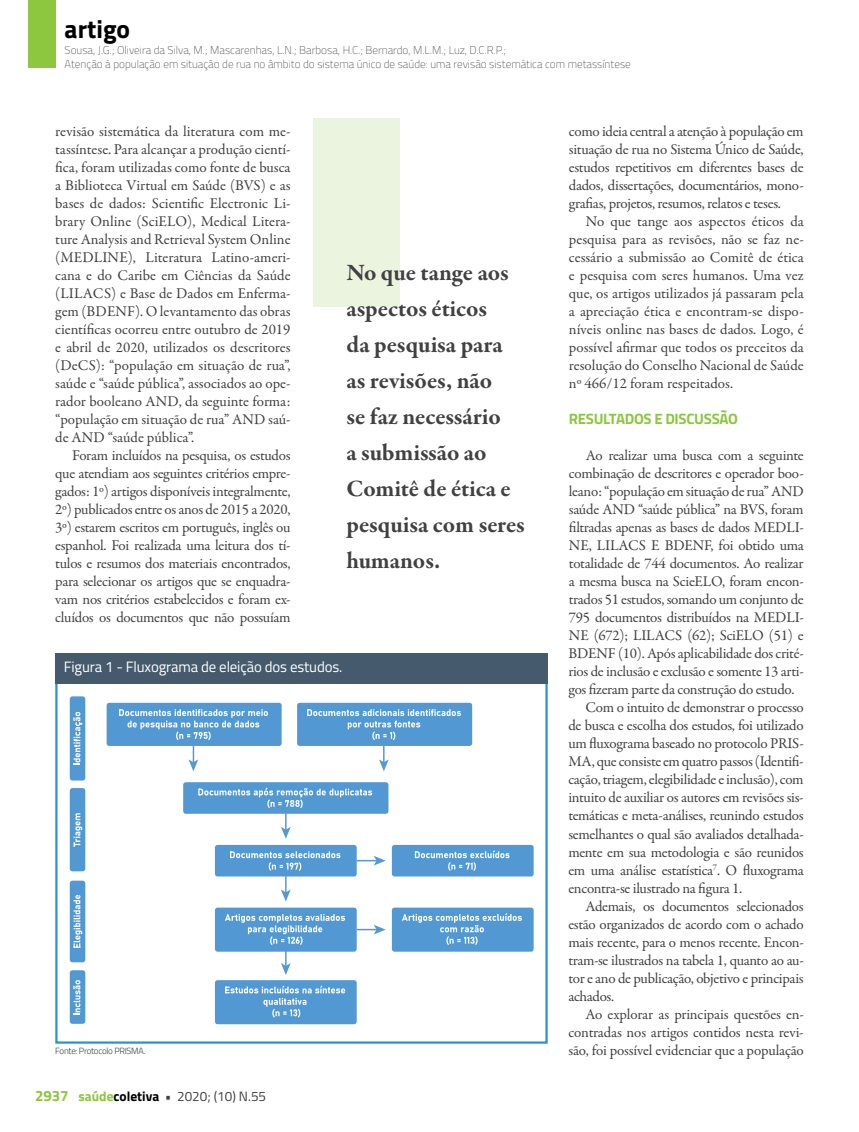
<style>
.page{position:relative;width:859px;height:1132px;background:#fff}
.page>*{position:absolute;margin:0;border:0;box-sizing:border-box;transform-origin:0 0}
.t1{font:700 25.5px "Titillium";color:#000}
.t2{font:700 24px/36px "Garamond Premr Pro";color:#414042}
.t3{font:15px/18px "Garamond Premr Pro";letter-spacing:-.02em;color:#414042;text-align:justify}
.t4{font:15px "Titillium";letter-spacing:-.01em;color:#fff}
.t5{font:700 15px "Titillium";letter-spacing:-.02em;color:#8dc63f}
.t6{font:13.5px "Titillium";color:#414042}
.t7{font:100 11.25px/13.5px "Titillium";color:#414042}
.t8{font:300 9px "Titillium";letter-spacing:-.03em;color:#414042}
.s1{font-weight:700;font-size:15px;color:#8dc63f}
.s2{font-weight:700;color:#8dc63f}
.s3{font-weight:700;color:#000}
.s4{font-weight:700}
</style>
<div class="page">
<div style="left:28px;top:0;width:27px;height:68px;background:#8dc63f"></div>
<div style="left:55px;top:681px;width:493px;height:362px;border:2px solid #2b93d1"></div>
<hr style="left:357px;top:859px;width:20px;height:2px;background:#5599d3">
<svg style="left:374px;top:856px;width:12px;height:9px"></svg>
<hr style="left:357px;top:928px;width:20px;height:2px;background:#5599d3">
<svg style="left:374px;top:925px;width:12px;height:9px"></svg>
<div style="left:107px;top:702px;width:175px;height:43px;background:#5299d3;border-radius:3px"></div>
<div style="left:70px;top:696px;width:15px;height:84px;background:#5299d3;border-radius:3px"></div>
<svg style="left:73px;top:712px;width:9px;height:52px"></svg>
<div style="left:70px;top:787px;width:15px;height:84px;background:#5299d3;border-radius:3px"></div>
<svg style="left:74px;top:813px;width:8px;height:33px"></svg>
<div style="left:70px;top:880px;width:15px;height:81px;background:#5299d3;border-radius:3px"></div>
<svg style="left:74px;top:894px;width:8px;height:53px"></svg>
<div style="left:70px;top:969px;width:15px;height:54px;background:#5299d3;border-radius:3px"></div>
<svg style="left:73px;top:980px;width:7px;height:34px"></svg>
<svg style="left:119px;top:709px;width:149px;height:62px"></svg>
<div style="left:297px;top:702px;width:175px;height:43px;background:#5299d3;border-radius:3px"></div>
<svg style="left:307px;top:709px;width:154px;height:62px"></svg>
<div style="left:183px;top:782px;width:205px;height:31px;background:#5299d3;border-radius:3px"></div>
<svg style="left:198px;top:787px;width:174px;height:51px"></svg>
<div style="left:215px;top:844px;width:142px;height:32px;background:#5299d3;border-radius:3px"></div>
<svg style="left:230px;top:851px;width:110px;height:50px"></svg>
<div style="left:215px;top:907px;width:142px;height:44px;background:#5299d3;border-radius:3px"></div>
<svg style="left:225px;top:914px;width:120px;height:60px"></svg>
<div style="left:392px;top:844px;width:142px;height:32px;background:#5299d3;border-radius:3px"></div>
<svg style="left:415px;top:850px;width:94px;height:20px"></svg>
<div style="left:392px;top:907px;width:142px;height:44px;background:#5299d3;border-radius:3px"></div>
<svg style="left:402px;top:913px;width:120px;height:31px"></svg>
<div style="left:215px;top:979px;width:142px;height:44px;background:#5299d3;border-radius:3px"></div>
<svg style="left:225px;top:985px;width:120px;height:32px"></svg>
<div style="left:55px;top:652px;width:493px;height:31px;background:#455a6c"></div>
<div style="left:313px;top:118px;width:86px;height:188px;background:#ebf4de"></div>
<h1 class="t1" style="left:65px;top:10px;width:67px">artigo</h1>
<p class="t7" style="left:65px;top:43px;width:568px">Sousa, J.G.; Oliveira da Silva, M.; Mascarenhas, L.N.; Barbosa, H.C.; Bernardo, M.L.M.; Luz, D.C.R.P.;<br>Atenção à população em situação de rua no âmbito do sistema único de saúde: uma revisão sistemática com metassíntese</p>
<p class="t3" style="left:55px;top:122px;width:237px">revisão sistemática da literatura com me&shy;tassíntese. Para alcançar a produção cientí&shy;fica, foram utilizadas como fonte de busca a Biblioteca Virtual em Saúde (BVS) e as bases de dados: Scientific Electronic Li&shy;brary Online (SciELO), Medical Litera&shy;ture Analysis and Retrieval System Online (MEDLINE), Literatura Latino-ameri&shy;cana e do Caribe em Ciências da Saúde (LILACS) e Base de Dados em Enferma&shy;gem (BDENF). O levantamento das obras científicas ocorreu entre outubro de 2019 e abril de 2020, utilizados os descritores (DeCS): “população em situação de rua”, saúde e “saúde pública”, associados ao ope&shy;rador booleano AND, da seguinte forma: “população em situação de rua” AND saú&shy;de AND “saúde pública”.</p>
<p class="t3" style="left:55px;top:446px;width:237px;text-indent:17px">Foram incluídos na pesquisa, os estudos que atendiam aos seguintes critérios empre&shy;gados: 1º) artigos disponíveis integralmente, 2º) publicados entre os anos de 2015 a 2020, 3º) estarem escritos em português, inglês ou espanhol. Foi realizada uma leitura dos tí&shy;tulos e resumos dos materiais encontrados, para selecionar os artigos que se enquadra&shy;vam nos critérios estabelecidos e foram ex&shy;cluídos os documentos que não possuíam</p>
<h2 class="t2" style="left:346px;top:255px;width:180px">No que tange aos aspectos éticos<br>da pesquisa para as revisões, não<br>se faz necessário<br>a submissão ao<br>Comitê de ética e pesquisa com seres humanos.</h2>
<p class="t4" style="left:64px;top:655px;width:280px">Figura 1 - Fluxograma de eleição dos estudos.</p>
<p class="t3" style="left:569px;top:122px;width:236px">como ideia central a atenção à população em situação de rua no Sistema Único de Saúde, estudos repetitivos em diferentes bases de dados, dissertações, documentários, mono&shy;grafias, projetos, resumos, relatos e teses.</p>
<p class="t3" style="left:569px;top:212px;width:236px;text-indent:17px">No que tange aos aspectos éticos da pesquisa para as revisões, não se faz ne&shy;cessário a submissão ao Comitê de ética e pesquisa com seres humanos. Uma vez que, os artigos utilizados já passaram pela a apreciação ética e encontram-se dispo&shy;níveis online nas bases de dados. Logo, é possível afirmar que todos os preceitos da resolução do Conselho Nacional de Saúde nº 466/12 foram respeitados.</p>
<p class="t5" style="left:569px;top:407px;width:170px">RESULTADOS E DISCUSSÃO</p>
<p class="t3" style="left:586px;top:446px;width:219px">Ao realizar uma busca com a seguinte</p>
<p class="t3" style="left:569px;top:464px;width:236px">combinação de descritores e operador boo-</p>
<p class="t3" style="left:569px;top:482px;width:236px">leano: “população em situação de rua” AND</p>
<p class="t3" style="left:569px;top:500px;width:236px">saúde AND “saúde pública” na BVS, foram</p>
<p class="t3" style="left:569px;top:518px;width:236px">filtradas apenas as bases de dados MEDLI-</p>
<p class="t3" style="left:569px;top:536px;width:236px">NE, LILACS E BDENF, foi obtido uma</p>
<p class="t3" style="left:569px;top:554px;width:236px">totalidade de 744 documentos. Ao realizar</p>
<p class="t3" style="left:569px;top:572px;width:236px">a mesma busca na ScieELO, foram encon-</p>
<p class="t3" style="left:569px;top:590px;width:236px">trados 51 estudos, somando um conjunto de</p>
<p class="t3" style="left:569px;top:608px;width:236px">795 documentos distribuídos na MEDLI-</p>
<p class="t3" style="left:569px;top:626px;width:236px">NE (672); LILACS (62); SciELO (51) e</p>
<p class="t3" style="left:568px;top:644px;width:237px">BDENF (10). Após aplicabilidade dos crité-</p>
<p class="t3" style="left:568px;top:662px;width:237px">rios de inclusão e exclusão e somente 13 arti-</p>
<p class="t3" style="left:568px;top:680px;width:228px">gos fizeram parte da construção do estudo.</p>
<p class="t3" style="left:585px;top:698px;width:220px">Com o intuito de demonstrar o processo</p>
<p class="t3" style="left:568px;top:716px;width:237px">de busca e escolha dos estudos, foi utilizado</p>
<p class="t3" style="left:568px;top:734px;width:237px">um fluxograma baseado no protocolo PRIS-</p>
<p class="t3" style="left:568px;top:752px;width:237px">MA, que consiste em quatro passos (Identifi-</p>
<p class="t3" style="left:568px;top:770px;width:237px">cação, triagem, elegibilidade e inclusão), com</p>
<p class="t3" style="left:568px;top:788px;width:237px">intuito de auxiliar os autores em revisões sis-</p>
<p class="t3" style="left:568px;top:806px;width:237px">temáticas e meta-análises, reunindo estudos</p>
<p class="t3" style="left:568px;top:824px;width:237px">semelhantes o qual são avaliados detalhada-</p>
<p class="t3" style="left:568px;top:842px;width:237px">mente em sua metodologia e são reunidos</p>
<p class="t3" style="left:568px;top:860px;width:237px">em uma análise estatística<sup>7</sup>. O fluxograma</p>
<p class="t3" style="left:568px;top:878px;width:175px">encontra-se ilustrado na figura 1.</p>
<p class="t3" style="left:585px;top:896px;width:220px">Ademais, os documentos selecionados</p>
<p class="t3" style="left:568px;top:914px;width:237px">estão organizados de acordo com o achado</p>
<p class="t3" style="left:568px;top:932px;width:237px">mais recente, para o menos recente. Encon-</p>
<p class="t3" style="left:568px;top:950px;width:237px">tram-se ilustrados na tabela 1, quanto ao au-</p>
<p class="t3" style="left:568px;top:968px;width:237px">tor e ano de publicação, objetivo e principais</p>
<p class="t3" style="left:568px;top:986px;width:47px">achados.</p>
<p class="t3" style="left:585px;top:1004px;width:220px">Ao explorar as principais questões en-</p>
<p class="t3" style="left:568px;top:1022px;width:237px">contradas nos artigos contidos nesta revi-</p>
<p class="t8" style="left:55px;top:1043px;width:92px">Fonte: Protocolo PRISMA.</p>
<p class="t3" style="left:568px;top:1040px;width:237px">são, foi possível evidenciar que a população</p>
<p class="t6" style="left:35px;top:1086px;width:233px"><span class="s1">2937</span> <span class="s2">saúde</span><span class="s3">coletiva</span> <span class="s4">•</span> 2020; (10) N.55</p>
</div>
